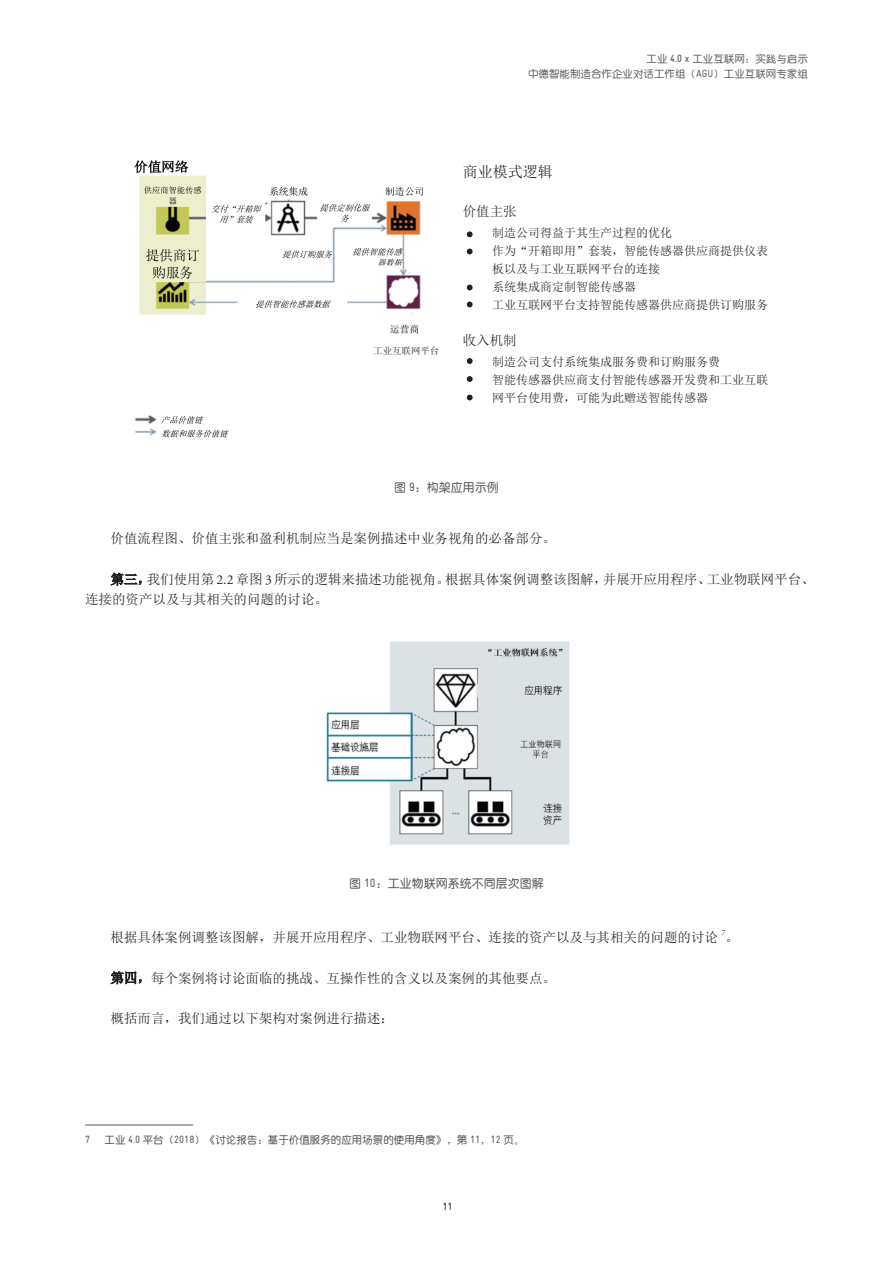
<style>
.page{position:relative;width:893px;height:1263px;background:#fff}
.page>*{position:absolute;margin:0;border:0;box-sizing:border-box;transform-origin:0 0}
.t1{font:15px "N Sim Sun";color:#231f20}
.t2{font:13.5px/19.5px "N Sim Sun";color:#231f20}
.t3{font:12px/18px "N Sim Sun";color:#231f20}
.t4{font:12px "H Ye 3 gj";color:#57585a}
.t5{font:10.5px/15px "H Ye 3 gj";color:#636366;text-align:right}
.t6{font:10.5px "H Ye 3 gj";color:#57585a}
.t7{font:condensed 10.5px "Gravur";color:#231f20}
.t8{font:condensed 10.5px "Gravur";color:#57585a}
.t9{font:9.45px "N Sim Sun";color:#231f20}
.t10{font:7.8px "Adobe Garamond Pro";color:#231f20}
.s1{font-family:"Gravur";font-weight:700;font-stretch:condensed}
.s2{font-family:"Gravur";font-stretch:condensed}
.s3{font-family:"Adobe Garamond Pro"}
</style>
<div class="page">
<img style="left:134px;top:160px;width:289px;height:278px">
<svg style="left:467px;top:231px;width:6px;height:6px"></svg>
<svg style="left:467px;top:249px;width:6px;height:5px"></svg>
<svg style="left:467px;top:285px;width:6px;height:5px"></svg>
<svg style="left:467px;top:302px;width:6px;height:5px"></svg>
<svg style="left:467px;top:358px;width:6px;height:6px"></svg>
<svg style="left:467px;top:376px;width:6px;height:6px"></svg>
<svg style="left:467px;top:395px;width:6px;height:5px"></svg>
<div style="left:370px;top:341px;width:74px;height:19px;background:#fff"></div>
<svg style="left:111px;top:572px;width:31px;height:14px"></svg>
<img style="left:326px;top:641px;width:244px;height:204px">
<svg style="left:111px;top:971px;width:31px;height:13px"></svg>
<hr style="left:85px;top:1125px;width:108px;height:1px;background:#57585a">
<p class="t5" style="left:528px;top:51px;width:281px">工业 <span class="s1">4.0 x</span> 工业互联网：实践与启示<br>中德智能制造合作企业对话工作组（<span class="s2">AGU</span>）工业互联网专家组</p>
<p class="t9" style="left:373px;top:346px;width:67px">工业互联网平台</p>
<p class="t1" style="left:463px;top:165px;width:91px">商业模式逻辑</p>
<p class="t2" style="left:463px;top:202px;width:55px">价值主张</p>
<p class="t3" style="left:492px;top:224px;width:278px">制造公司得益于其生产过程的优化<br>作为“开箱即用”套装，智能传感器供应商提供仪表板以及与工业互联网平台的连接<br>系统集成商定制智能传感器<br>工业互联网平台支持智能传感器供应商提供订购服务</p>
<p class="t2" style="left:463px;top:331px;width:55px">收入机制</p>
<p class="t3" style="left:492px;top:353px;width:278px">制造公司支付系统集成服务费和订购服务费<br>智能传感器供应商支付智能传感器开发费和工业互联网平台使用费，可能为此赠送智能传感器</p>
<p class="t4" style="left:394px;top:481px;width:106px">图 <span class="s2">9</span>：构架应用示例</p>
<p class="t2" style="left:111px;top:529px;width:447px">价值流程图、价值主张和盈利机制应当是案例描述中业务视角的必备部分。</p>
<p class="t2" style="left:85px;top:569px;width:731px;text-indent:26px">第三，我们使用第 <span class="s3">2.2</span> 章图 <span class="s3">3</span> 所示的逻辑来描述功能视角。根据具体案例调整该图解，并展开应用程序、工业物联网平台、连接的资产以及与其相关的问题的讨论。</p>
<p class="t4" style="left:349px;top:877px;width:196px">图 <span class="s2">10</span>：工业物联网系统不同层次图解</p>
<p class="t2" style="left:111px;top:927px;width:609px">根据具体案例调整该图解，并展开应用程序、工业物联网平台、连接的资产以及与其相关的问题的讨论</p>
<p class="t10" style="left:721px;top:928px;width:5px">7</p>
<p class="t2" style="left:725px;top:927px;width:15px">。</p>
<p class="t2" style="left:111px;top:968px;width:447px">第四，每个案例将讨论面临的挑战、互操作性的含义以及案例的其他要点。</p>
<p class="t2" style="left:111px;top:1009px;width:285px">概括而言，我们通过以下架构对案例进行描述：</p>
<p class="t8" style="left:85px;top:1134px;width:7px">7</p>
<p class="t6" style="left:105px;top:1135px;width:421px">工业 <span class="s2">4.0</span> 平台（<span class="s2">2018</span>）《讨论报告：基于价值服务的应用场景的使用角度》，第 <span class="s2">11</span>，<span class="s2">12</span> 页。</p>
<p class="t7" style="left:442px;top:1201px;width:12px">11</p>
</div>
